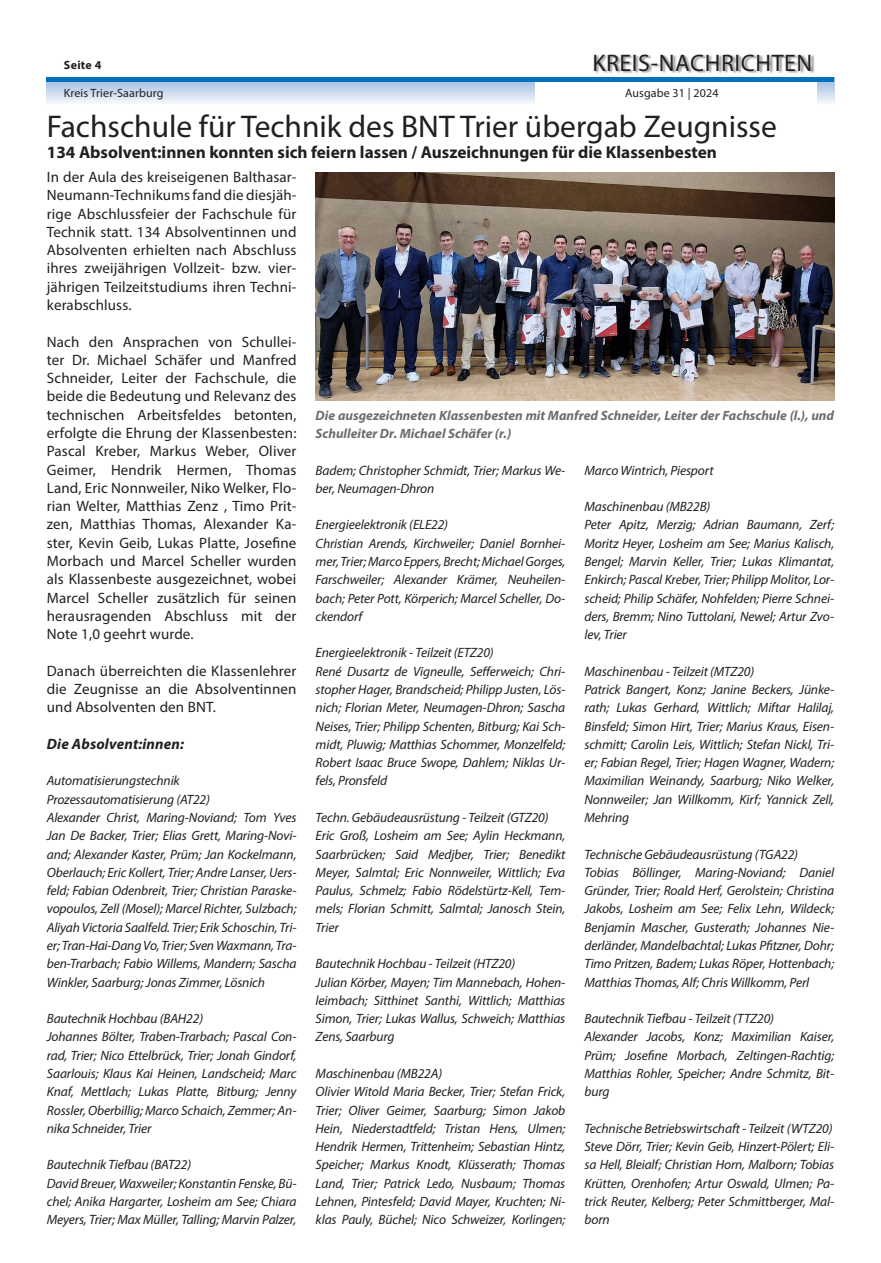
<style>
.page{position:relative;width:881px;height:1263px;background:#fff}
.page>*{position:absolute;margin:0;border:0;box-sizing:border-box;transform-origin:0 0}
.Headline{font:31.5px "Myriad Pro";color:#231f20}
.t1{font:24px "Myriad Pro";letter-spacing:.025em;color:#231f20}
.Subline{font:700 17.25px "Myriad Pro";color:#231f20}
.Fließtext{font:15px/18.3px "Myriad Pro";letter-spacing:.01em;color:#231f20;text-align:justify}
.Fließtext-2{font:italic 700 15px "Myriad Pro";letter-spacing:.01em;color:#231f20}
.Fließtext-3{font:italic 13.5px/18.3px "Myriad Pro";letter-spacing:-.01em;color:#231f20;text-align:justify}
.Bilduntertitel{font:italic 700 13.5px/18.3px "Myriad Pro";color:#6c6d70}
.t2{font:12px "Myriad Pro";letter-spacing:.01em;color:#231f20}
.t3{font:700 12px "Myriad Pro";letter-spacing:.025em;color:#231f20}
</style>
<div class="page">
<svg style="left:47px;top:82px;width:786px;height:21px;background:#cedbef"></svg>
<div style="left:535px;top:0;width:281px;height:113px;background:#fff"></div>
<div style="left:594px;top:54px;width:220px;height:20px;background:#231f20;opacity:.5"></div>
<hr style="left:47px;top:78px;width:786px;height:4px;background:#0072bc">
<img style="left:315px;top:173px;width:518px;height:227px">
<p class="t3" style="left:64px;top:57px;width:39px">Seite 4</p>
<h2 class="t1" style="left:592px;top:48px;width:221px">KREIS-NACHRICHTEN</h2>
<p class="t2" style="left:64px;top:86px;width:101px">Kreis Trier-Saarburg</p>
<p class="t2" style="left:625px;top:86px;width:95px">Ausgabe 31 | 2024</p>
<p class="Headline" style="left:47px;top:107px;width:731px">Fachschule für Technik des BNT Trier übergab Zeugnisse</p>
<p class="Subline" style="left:47px;top:141px;width:671px">134 Absolvent:innen konnten sich feiern lassen / Auszeichnungen für die Klassenbesten</p>
<p class="Fließtext" style="left:47px;top:168px;width:251px">In der Aula des kreiseigenen Balthasar-Neumann-Technikums fand die diesjäh&shy;rige Abschlussfeier der Fachschule für Technik statt. 134 Absolventinnen und Absolventen erhielten nach Abschluss ihres zweijährigen Vollzeit- bzw. vier&shy;jährigen Teilzeitstudiums ihren Techni&shy;kerabschluss.</p>
<p class="Fließtext" style="left:47px;top:332px;width:251px">Nach den Ansprachen von Schullei&shy;ter Dr. Michael Schäfer und Manfred Schneider, Leiter der Fachschule, die beide die Bedeutung und Relevanz des technischen Arbeitsfeldes betonten, erfolgte die Ehrung der Klassenbesten:<br>Pascal Kreber, Markus Weber, Oliver Geimer, Hendrik Hermen, Thomas Land, Eric Nonnweiler, Niko Welker, Flo&shy;rian Welter, Matthias Zenz , Timo Prit&shy;zen, Matthias Thomas, Alexander Ka&shy;ster, Kevin Geib, Lukas Platte, Josefine Morbach und Marcel Scheller wurden als Klassenbeste ausgezeichnet, wobei Marcel Scheller zusätzlich für seinen herausragenden Abschluss mit der Note 1,0 geehrt wurde.</p>
<p class="Fließtext" style="left:47px;top:661px;width:251px">Danach überreichten die Klassenlehrer die Zeugnisse an die Absolventinnen und Absolventen den BNT.</p>
<p class="Fließtext-2" style="left:47px;top:734px;width:139px">Die Absolvent:innen:</p>
<p class="Fließtext-3" style="left:47px;top:771px;width:134px">Automatisierungstechnik</p>
<p class="Fließtext-3" style="left:47px;top:790px;width:164px">Prozessautomatisierung (AT22)</p>
<p class="Fließtext-3" style="left:47px;top:808px;width:251px">Alexander Christ, Maring-Noviand; Tom Yves Jan De Backer, Trier; Elias Grett, Maring-Novi&shy;and; Alexander Kaster, Prüm; Jan Kockelmann, Oberlauch; Eric Kollert, Trier; Andre Lanser, Uers&shy;feld; Fabian Odenbreit, Trier; Christian Paraske&shy;vopoulos, Zell (Mosel); Marcel Richter, Sulzbach; Aliyah Victoria Saalfeld. Trier; Erik Schoschin, Tri&shy;er; Tran-Hai-Dang Vo, Trier; Sven Waxmann, Tra&shy;ben-Trarbach; Fabio Willems, Mandern; Sascha Winkler, Saarburg; Jonas Zimmer, Lösnich</p>
<p class="Fließtext-3" style="left:47px;top:1009px;width:158px">Bautechnik Hochbau (BAH22)</p>
<p class="Fließtext-3" style="left:47px;top:1027px;width:251px">Johannes Bölter, Traben-Trarbach; Pascal Con&shy;rad, Trier; Nico Ettelbrück, Trier; Jonah Gindorf, Saarlouis; Klaus Kai Heinen, Landscheid; Marc Knaf, Mettlach; Lukas Platte, Bitburg; Jenny Rossler, Oberbillig; Marco Schaich, Zemmer; An&shy;nika Schneider, Trier</p>
<p class="Fließtext-3" style="left:47px;top:1155px;width:146px">Bautechnik Tiefbau (BAT22)</p>
<p class="Fließtext-3" style="left:47px;top:1174px;width:251px">David Breuer, Waxweiler; Konstantin Fenske, Bü&shy;chel; Anika Hargarter, Losheim am See; Chiara Meyers, Trier; Max Müller, Talling; Marvin Palzer,</p>
<p class="Bilduntertitel" style="left:315px;top:406px;width:520px">Die ausgezeichneten Klassenbesten mit Manfred Schneider, Leiter der Fachschule (l.), und<br>Schulleiter Dr. Michael Schäfer (r.)</p>
<p class="Fließtext-3" style="left:315px;top:461px;width:251px">Badem; Christopher Schmidt, Trier; Markus We&shy;ber, Neumagen-Dhron</p>
<p class="Fließtext-3" style="left:315px;top:515px;width:134px">Energieelektronik (ELE22)</p>
<p class="Fließtext-3" style="left:315px;top:534px;width:251px">Christian Arends, Kirchweiler; Daniel Bornhei&shy;mer, Trier; Marco Eppers, Brecht; Michael Gorges, Farschweiler; Alexander Krämer, Neuheilen&shy;bach; Peter Pott, Körperich; Marcel Scheller, Do&shy;ckendorf</p>
<p class="Fließtext-3" style="left:315px;top:643px;width:179px">Energieelektronik - Teilzeit (ETZ20)</p>
<p class="Fließtext-3" style="left:315px;top:662px;width:251px">René Dusartz de Vigneulle, Sefferweich; Chri&shy;stopher Hager, Brandscheid; Philipp Justen, Lös&shy;nich; Florian Meter, Neumagen-Dhron; Sascha Neises, Trier; Philipp Schenten, Bitburg; Kai Sch&shy;midt, Pluwig; Matthias Schommer, Monzelfeld; Robert Isaac Bruce Swope, Dahlem; Niklas Ur&shy;fels, Pronsfeld</p>
<p class="Fließtext-3" style="left:315px;top:808px;width:234px">Techn. Gebäudeausrüstung - Teilzeit (GTZ20)</p>
<p class="Fließtext-3" style="left:315px;top:826px;width:251px">Eric Groß, Losheim am See; Aylin Heckmann, Saarbrücken; Said Medjber, Trier; Benedikt Meyer, Salmtal; Eric Nonnweiler, Wittlich; Eva Paulus, Schmelz; Fabio Rödelstürtz-Kell, Tem&shy;mels; Florian Schmitt, Salmtal; Janosch Stein, Trier</p>
<p class="Fließtext-3" style="left:315px;top:954px;width:201px">Bautechnik Hochbau - Teilzeit (HTZ20)</p>
<p class="Fließtext-3" style="left:315px;top:973px;width:251px">Julian Körber, Mayen; Tim Mannebach, Hohen&shy;leimbach; Sitthinet Santhi, Wittlich; Matthias Simon, Trier; Lukas Wallus, Schweich; Matthias Zens, Saarburg</p>
<p class="Fließtext-3" style="left:315px;top:1064px;width:128px">Maschinenbau (MB22A)</p>
<p class="Fließtext-3" style="left:315px;top:1082px;width:251px">Olivier Witold Maria Becker, Trier; Stefan Frick, Trier; Oliver Geimer, Saarburg; Simon Jakob Hein, Niederstadtfeld; Tristan Hens, Ulmen; Hendrik Hermen, Trittenheim; Sebastian Hintz, Speicher; Markus Knodt, Klüsserath; Thomas Land, Trier; Patrick Ledo, Nusbaum; Thomas Lehnen, Pintesfeld; David Mayer, Kruchten; Ni&shy;klas Pauly, Büchel; Nico Schweizer, Korlingen;</p>
<p class="Fließtext-3" style="left:584px;top:461px;width:130px">Marco Wintrich, Piesport</p>
<p class="Fließtext-3" style="left:584px;top:497px;width:127px">Maschinenbau (MB22B)</p>
<p class="Fließtext-3" style="left:584px;top:515px;width:251px">Peter Apitz, Merzig; Adrian Baumann, Zerf; Moritz Heyer, Losheim am See; Marius Kalisch, Bengel; Marvin Keller, Trier; Lukas Klimantat, Enkirch; Pascal Kreber, Trier; Philipp Molitor, Lor&shy;scheid; Philip Schäfer, Nohfelden; Pierre Schnei&shy;ders, Bremm; Nino Tuttolani, Newel; Artur Zvo&shy;lev, Trier</p>
<p class="Fließtext-3" style="left:584px;top:662px;width:171px">Maschinenbau - Teilzeit (MTZ20)</p>
<p class="Fließtext-3" style="left:584px;top:680px;width:251px">Patrick Bangert, Konz; Janine Beckers, Jünke&shy;rath; Lukas Gerhard, Wittlich; Miftar Halilaj, Binsfeld; Simon Hirt, Trier; Marius Kraus, Eisen&shy;schmitt; Carolin Leis, Wittlich; Stefan Nickl, Tri&shy;er; Fabian Regel, Trier; Hagen Wagner, Wadern; Maximilian Weinandy, Saarburg; Niko Welker, Nonnweiler; Jan Willkomm, Kirf; Yannick Zell, Mehring</p>
<p class="Fließtext-3" style="left:584px;top:845px;width:215px">Technische Gebäudeausrüstung (TGA22)</p>
<p class="Fließtext-3" style="left:584px;top:863px;width:251px">Tobias Böllinger, Maring-Noviand; Daniel Gründer, Trier; Roald Herf, Gerolstein; Christina Jakobs, Losheim am See; Felix Lehn, Wildeck; Benjamin Mascher, Gusterath; Johannes Nie&shy;derländer, Mandelbachtal; Lukas Pfitzner, Dohr; Timo Pritzen, Badem; Lukas Röper, Hottenbach; Matthias Thomas, Alf; Chris Willkomm, Perl</p>
<p class="Fließtext-3" style="left:584px;top:1009px;width:191px">Bautechnik Tiefbau - Teilzeit (TTZ20)</p>
<p class="Fließtext-3" style="left:584px;top:1027px;width:251px">Alexander Jacobs, Konz; Maximilian Kaiser, Prüm; Josefine Morbach, Zeltingen-Rachtig; Matthias Rohler, Speicher; Andre Schmitz, Bit&shy;burg</p>
<p class="Fließtext-3" style="left:584px;top:1119px;width:249px">Technische Betriebswirtschaft - Teilzeit (WTZ20)</p>
<p class="Fließtext-3" style="left:584px;top:1137px;width:251px">Steve Dörr, Trier; Kevin Geib, Hinzert-Pölert; Eli&shy;sa Hell, Bleialf; Christian Horn, Malborn; Tobias Krütten, Orenhofen; Artur Oswald, Ulmen; Pa&shy;trick Reuter, Kelberg; Peter Schmittberger, Mal&shy;born</p>
</div>
